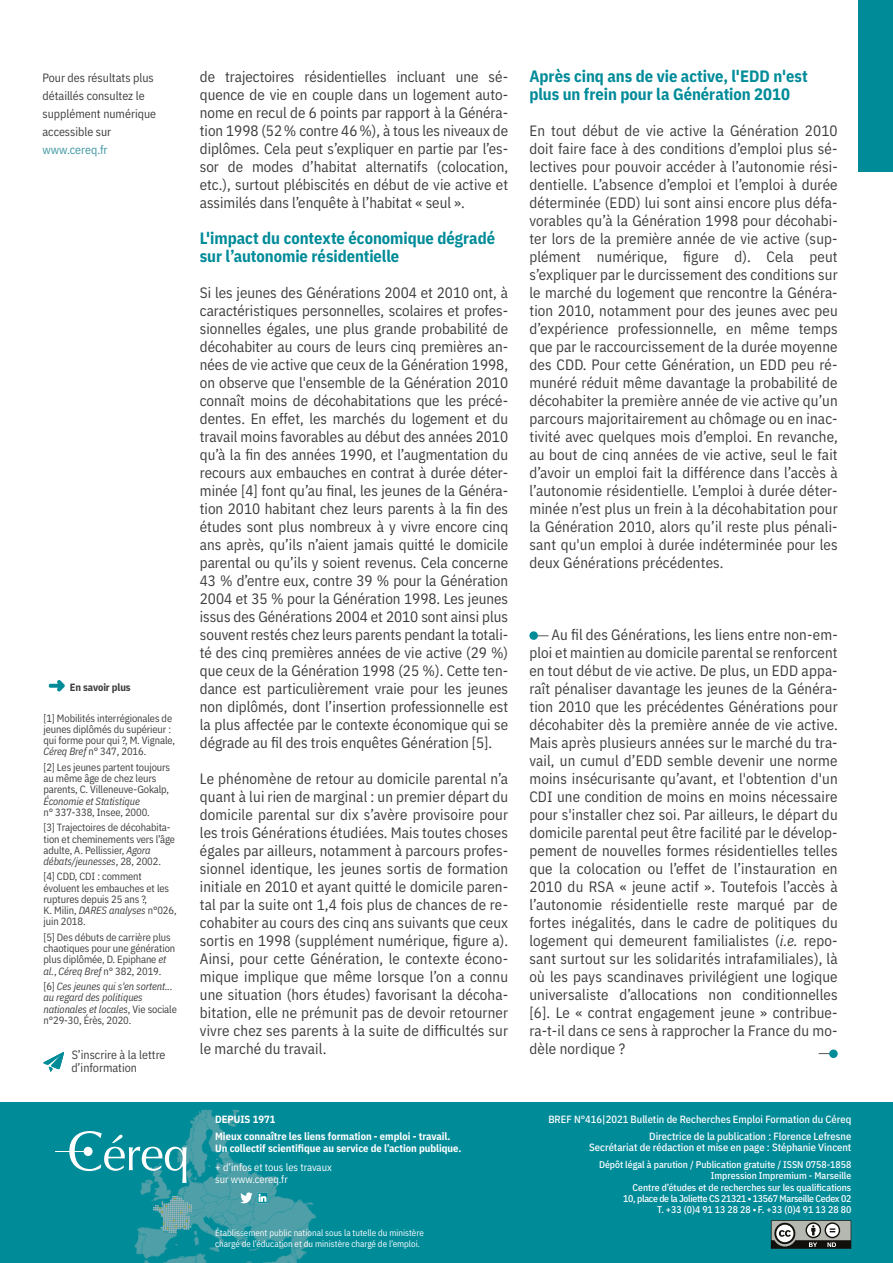
<style>
.page{position:relative;width:893px;height:1263px;background:#fff}
.page>*{position:absolute;margin:0;border:0;box-sizing:border-box;transform-origin:0 0}
.t1{font:700 16.5px/18px "IBM Plex Sans Cond";letter-spacing:-.005em;color:#008b99}
.t2{font:15px/18px "IBM Plex Sans Cond";letter-spacing:.01em;color:#3c3c3b;text-align:justify}
.t3{font:12px/18px "IBM Plex Sans Cond";color:#3c3c3b}
.t4{font:12px "IBM Plex Sans Cond";color:#3c95a2}
.t5{font:10.5px/11.2px "IBM Plex Sans Cond";letter-spacing:-.01em;color:#3c3c3b}
.t6{font:500 10.5px/16.8px "IBM Plex Sans Cond";color:#fff;text-align:right}
.t7{font:italic 10.5px/11.2px "IBM Plex Sans Cond";letter-spacing:-.01em;color:#3c3c3b}
.t8{font:700 10.5px/17.1px "IBM Plex Sans Cond";color:#fff}
.t9{font:10.5px/12px "IBM Plex Sans Cond";color:#fff}
.t10{font:700 10.5px "IBM Plex Sans Cond";letter-spacing:-.01em;color:#3c3c3b}
.t11{font:500 9.75px/11.2px "IBM Plex Sans Cond";color:#fff;text-align:right}
.t12{font:9px/10.8px "IBM Plex Sans Cond";color:#fff}
.s1{font-style:italic}
.s2{font-style:normal}
</style>
<div class="page">
<svg style="left:43px;top:1052px;width:21px;height:20px"></svg>
<div style="left:829px;top:1049px;width:9px;height:9px;background:#008b99;border-radius:50%"></div>
<div style="left:529px;top:631px;width:9px;height:9px;background:#008b99;border-radius:50%"></div>
<svg style="left:49px;top:680px;width:16px;height:11px"></svg>
<div style="left:859px;top:0;width:34px;height:172px;background:#008b99"></div>
<div style="left:0;top:1103px;width:893px;height:160px;background:#008b99"></div>
<svg style="left:771px;top:1220px;width:81px;height:29px;background:#7c7f7b"></svg>
<hr style="left:56px;top:1151px;width:35px;height:1px;background:#fff">
<svg style="left:69px;top:1110px;width:247px;height:153px"></svg>
<p class="t3" style="left:43px;top:67px;width:115px">Pour des résultats plus détaillés consultez le supplément numérique accessible sur</p>
<p class="t4" style="left:43px;top:140px;width:67px">www.cereq.fr</p>
<p class="t10" style="left:70px;top:678px;width:62px">En savoir plus</p>
<p class="t5" style="left:44px;top:711px;width:133px">[1] Mobilités interrégionales de jeunes diplômés du supérieur : qui forme pour qui ?, M. Vignale,<br><span class="s1">Céreq Bref</span> n° 347, 2016.</p>
<p class="t5" style="left:44px;top:760px;width:128px">[2] Les jeunes partent toujours au même âge de chez leurs parents, C. Villeneuve-Gokalp,</p>
<p class="t7" style="left:44px;top:794px;width:98px">Économie et Statistique</p>
<p class="t5" style="left:44px;top:803px;width:129px;line-height:15.5px">n° 337-338, Insee, 2000.<br>[3] Trajectoires de décohabita-</p>
<p class="t5" style="left:44px;top:832px;width:133px">tion et cheminements vers l’âge adulte, A. Pellissier, <span class="s1">Agora débats/jeunesses</span>, 28, 2002.</p>
<p class="t5" style="left:44px;top:870px;width:135px">[4] CDD, CDI : comment évoluent les embauches et les ruptures depuis 25 ans ?,<br>K. Milin, <span class="s1">DARES analyses</span> n°026, juin 2018.</p>
<p class="t5" style="left:44px;top:931px;width:133px">[5] Des débuts de carrière plus chaotiques pour une génération plus diplômée, D. Epiphane <span class="s1">et al.</span>, <span class="s1">Céreq Bref</span> n° 382, 2019.</p>
<p class="t7" style="left:44px;top:980px;width:135px"><span class="s2">[6]</span> Ces jeunes qui s'en sortent... au regard des politiques nationales et locales<span class="s2">, Vie sociale n°29-30, Érès, 2020.</span></p>
<p class="t3" style="left:71px;top:1046px;width:96px;line-height:13.5px">S’inscrire à la lettre d’information</p>
<p class="t2" style="left:200px;top:66px;width:310px">de trajectoires résidentielles incluant une sé&shy;quence de vie en couple dans un logement auto&shy;nome en recul de 6 points par rapport à la Généra&shy;tion 1998 (52% contre 46%), à tous les niveaux de diplômes. Cela peut s’expliquer en partie par l’es&shy;sor de modes d’habitat alternatifs (colocation, etc.), surtout plébiscités en début de vie active et assimilés dans l’enquête à l’habitat « seul ».</p>
<p class="t1" style="left:200px;top:228px;width:297px">L'impact du contexte économique dégradé sur l’autonomie résidentielle</p>
<p class="t2" style="left:200px;top:282px;width:310px">Si les jeunes des Générations 2004 et 2010 ont, à caractéristiques personnelles, scolaires et profes&shy;sionnelles égales, une plus grande probabilité de décohabiter au cours de leurs cinq premières an&shy;nées de vie active que ceux de la Génération 1998, on observe que l'ensemble de la Génération 2010 connaît moins de décohabitations que les précé&shy;dentes. En effet, les marchés du logement et du travail moins favorables au début des années 2010 qu’à la fin des années 1990, et l’augmentation du recours aux embauches en contrat à durée déter&shy;minée [4] font qu’au final, les jeunes de la Généra&shy;tion 2010 habitant chez leurs parents à la fin des études sont plus nombreux à y vivre encore cinq ans après, qu’ils n’aient jamais quitté le domicile parental ou qu’ils y soient revenus. Cela concerne 43 % d’entre eux, contre 39 % pour la Génération 2004 et 35 % pour la Génération 1998. Les jeunes issus des Générations 2004 et 2010 sont ainsi plus souvent restés chez leurs parents pendant la totali&shy;té des cinq premières années de vie active (29 %) que ceux de la Génération 1998 (25 %). Cette ten&shy;dance est particulièrement vraie pour les jeunes non diplômés, dont l’insertion professionnelle est la plus affectée par le contexte économique qui se dégrade au fil des trois enquêtes Génération [5].</p>
<p class="t2" style="left:200px;top:768px;width:310px">Le phénomène de retour au domicile parental n’a quant à lui rien de marginal : un premier départ du domicile parental sur dix s’avère provisoire pour les trois Générations étudiées. Mais toutes choses égales par ailleurs, notamment à parcours profes&shy;sionnel identique, les jeunes sortis de formation initiale en 2010 et ayant quitté le domicile paren&shy;tal par la suite ont 1,4 fois plus de chances de re&shy;cohabiter au cours des cinq ans suivants que ceux sortis en 1998 (supplément numérique, figure a).<br>Ainsi, pour cette Génération, le contexte écono&shy;mique implique que même lorsque l’on a connu une situation (hors études) favorisant la décoha&shy;bitation, elle ne prémunit pas de devoir retourner vivre chez ses parents à la suite de difficultés sur le marché du travail.</p>
<p class="t1" style="left:529px;top:66px;width:280px">Après cinq ans de vie active, l'EDD n'est plus un frein pour la Génération 2010</p>
<p class="t2" style="left:529px;top:120px;width:310px">En tout début de vie active la Génération 2010 doit faire face à des conditions d’emploi plus sé&shy;lectives pour pouvoir accéder à l’autonomie rési&shy;dentielle. L’absence d’emploi et l’emploi à durée déterminée (EDD) lui sont ainsi encore plus défa&shy;vorables qu’à la Génération 1998 pour décohabi&shy;ter lors de la première année de vie active (sup&shy;plément numérique, figure d). Cela peut s’expliquer par le durcissement des conditions sur le marché du logement que rencontre la Généra&shy;tion 2010, notamment pour des jeunes avec peu d’expérience professionnelle, en même temps que par le raccourcissement de la durée moyenne des CDD. Pour cette Génération, un EDD peu ré&shy;munéré réduit même davantage la probabilité de décohabiter la première année de vie active qu’un parcours majoritairement au chômage ou en inac&shy;tivité avec quelques mois d’emploi. En revanche, au bout de cinq années de vie active, seul le fait d’avoir un emploi fait la différence dans l’accès à l’autonomie résidentielle. L’emploi à durée déter&shy;minée n’est plus un frein à la décohabitation pour la Génération 2010, alors qu’il reste plus pénali&shy;sant qu'un emploi à durée indéterminée pour les deux Générations précédentes.</p>
<p class="t2" style="left:529px;top:624px;width:310px;text-indent:22px">Au fil des Générations, les liens entre non-em&shy;ploi et maintien au domicile parental se renforcent en tout début de vie active. De plus, un EDD appa&shy;raît pénaliser davantage les jeunes de la Généra&shy;tion 2010 que les précédentes Générations pour décohabiter dès la première année de vie active.<br>Mais après plusieurs années sur le marché du tra&shy;vail, un cumul d’EDD semble devenir une norme moins insécurisante qu’avant, et l'obtention d'un CDI une condition de moins en moins nécessaire pour s'installer chez soi. Par ailleurs, le départ du domicile parental peut être facilité par le dévelop&shy;pement de nouvelles formes résidentielles telles que la colocation ou l’effet de l’instauration en 2010 du RSA « jeune actif ». Toutefois l’accès à l’autonomie résidentielle reste marqué par de fortes inégalités, dans le cadre de politiques du logement qui demeurent familialistes (<span class="s1">i.e.</span> repo&shy;sant surtout sur les solidarités intrafamiliales), là où les pays scandinaves privilégient une logique universaliste d’allocations non conditionnelles [6]. Le « contrat engagement jeune » contribue&shy;ra-t-il dans ce sens à rapprocher la France du mo&shy;dèle nordique ?</p>
<p class="t8" style="left:215px;top:1110px;width:237px">DEPUIS 1971<br>Mieux connaître les liens formation - emploi - travail.</p>
<p class="t8" style="left:215px;top:1139px;width:248px">Un collectif scientifique au service de l’action publique.</p>
<p class="t9" style="left:215px;top:1160px;width:118px">+ d’infos et tous les travaux sur www.cereq.fr</p>
<p class="t12" style="left:215px;top:1227px;width:210px">Établissement public national sous la tutelle du ministère chargé de l’éducation et du ministère chargé de l’emploi.</p>
<p class="t6" style="left:548px;top:1110px;width:304px">BREF N°416|2021 Bulletin de Recherches Emploi Formation du Céreq<br>Directrice de la publication : Florence Lefresne</p>
<p class="t6" style="left:589px;top:1138px;width:263px">Secrétariat de rédaction et mise en page : Stéphanie Vincent</p>
<p class="t11" style="left:599px;top:1158px;width:254px">Dépôt légal à parution / Publication gratuite / ISSN 0758-1858<br>Impression Impremium - Marseille<br>Centre d’études et de recherches sur les qualifications<br>10, place de la Joliette CS 21321 • 13567 Marseille Cedex 02<br>T. +33 (0)4 91 13 28 28 • F. +33 (0)4 91 13 28 80</p>
</div>
